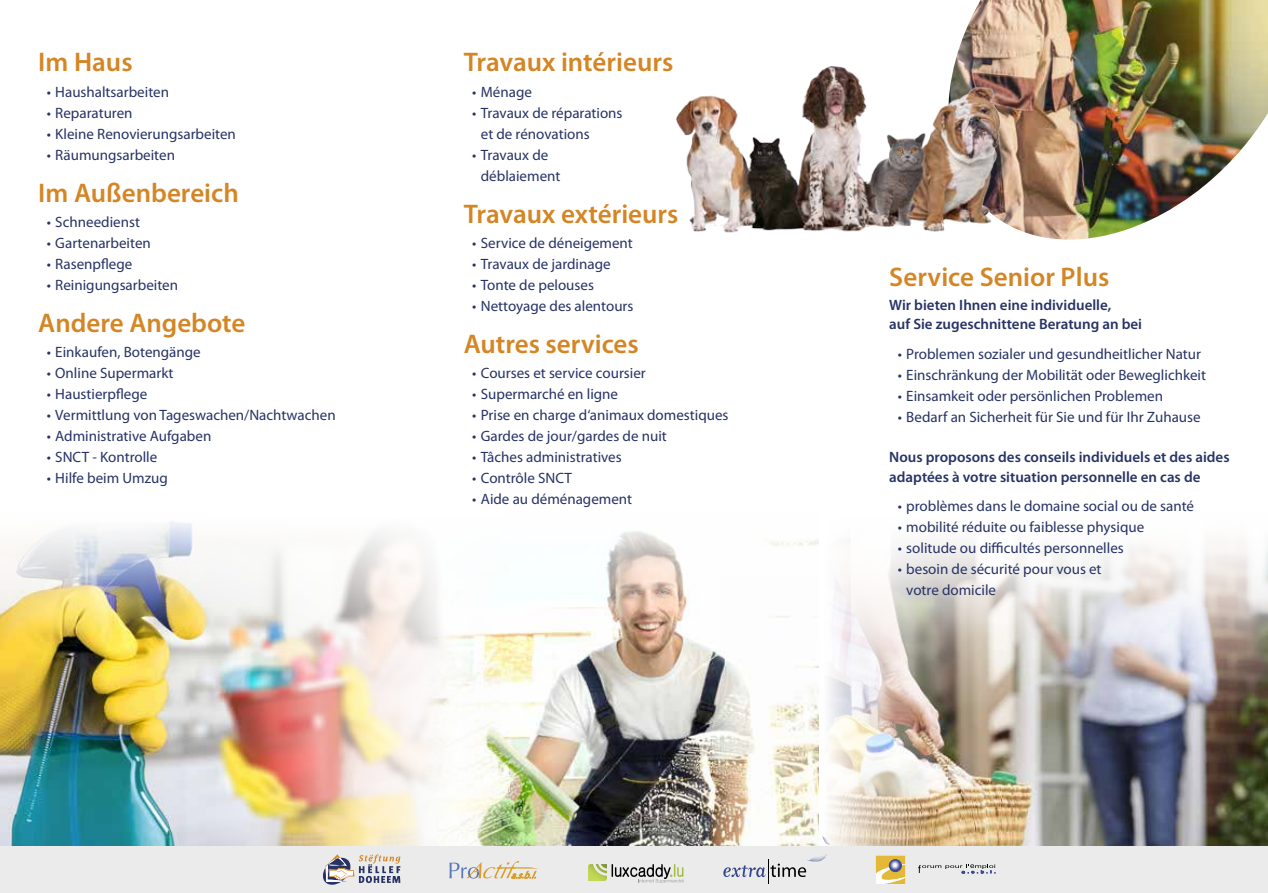
<style>
.page{position:relative;width:1268px;height:893px;background:#fff}
.page>*{position:absolute;margin:0;border:0;box-sizing:border-box;transform-origin:0 0}
.t1{font:600 27px "Myriad Pro";color:#d48625}
.t2{font:15px/21px "Myriad Pro";color:#273365}
.t3{font:600 15px/19.5px "Myriad Pro";color:#273365}
</style>
<div class="page">
<img style="left:0;top:521px;width:388px;height:325px">
<img style="left:388px;top:531px;width:331px;height:315px">
<img style="left:719px;top:539px;width:548px;height:307px">
<svg style="left:850px;top:539px;width:417px;height:175px"></svg>
<img style="left:957px;top:0;width:310px;height:240px">
<img style="left:676px;top:55px;width:332px;height:182px">
<div style="left:0;top:846px;width:1267px;height:47px;background:#ebebeb"></div>
<svg style="left:323px;top:854px;width:77px;height:31px"></svg>
<svg style="left:449px;top:861px;width:89px;height:17px"></svg>
<svg style="left:588px;top:864px;width:95px;height:19px"></svg>
<svg style="left:723px;top:854px;width:104px;height:30px"></svg>
<svg style="left:822px;top:835px;width:10px;height:10px"></svg>
<svg style="left:875px;top:856px;width:30px;height:28px"></svg>
<div style="left:889px;top:859px;width:12px;height:13px;border:1px solid #394b94;border-radius:50%"></div>
<svg style="left:918px;top:864px;width:77px;height:10px"></svg>
<h1 class="t1" style="left:38px;top:47px;width:96px">Im Haus</h1>
<p class="t2" style="left:47px;top:81px;width:124px">• Haushaltsarbeiten</p>
<p class="t2" style="left:47px;top:102px;width:87px">• Reparaturen</p>
<p class="t2" style="left:47px;top:123px;width:190px">• Kleine Renovierungsarbeiten</p>
<p class="t2" style="left:47px;top:144px;width:130px">• Räumungsarbeiten</p>
<h1 class="t1" style="left:38px;top:178px;width:202px">Im Außenbereich</h1>
<p class="t2" style="left:47px;top:212px;width:95px">• Schneedienst</p>
<p class="t2" style="left:47px;top:233px;width:105px">• Gartenarbeiten</p>
<p class="t2" style="left:47px;top:254px;width:87px">• Rasenpflege</p>
<p class="t2" style="left:47px;top:275px;width:133px">• Reinigungsarbeiten</p>
<h1 class="t1" style="left:38px;top:308px;width:209px">Andere Angebote</h1>
<p class="t2" style="left:47px;top:342px;width:155px">• Einkaufen, Botengänge</p>
<p class="t2" style="left:47px;top:363px;width:128px">• Online Supermarkt</p>
<p class="t2" style="left:47px;top:384px;width:102px">• Haustierpflege</p>
<p class="t2" style="left:47px;top:405px;width:290px">• Vermittlung von Tageswachen/Nachtwachen</p>
<p class="t2" style="left:47px;top:426px;width:166px">• Administrative Aufgaben</p>
<p class="t2" style="left:47px;top:447px;width:112px">• SNCT - Kontrolle</p>
<p class="t2" style="left:47px;top:468px;width:122px">• Hilfe beim Umzug</p>
<h1 class="t1" style="left:463px;top:47px;width:211px">Travaux intérieurs</h1>
<p class="t2" style="left:472px;top:81px;width:61px">• Ménage</p>
<p class="t2" style="left:480px;top:102px;width:143px;text-indent:-9px">• Travaux de réparations et de rénovations</p>
<p class="t2" style="left:480px;top:144px;width:81px;text-indent:-9px">• Travaux de déblaiement</p>
<h1 class="t1" style="left:463px;top:199px;width:216px">Travaux extérieurs</h1>
<p class="t2" style="left:472px;top:233px;width:162px">• Service de déneigement</p>
<p class="t2" style="left:472px;top:254px;width:140px">• Travaux de jardinage</p>
<p class="t2" style="left:472px;top:275px;width:123px">• Tonte de pelouses</p>
<p class="t2" style="left:472px;top:296px;width:163px">• Nettoyage des alentours</p>
<h1 class="t1" style="left:463px;top:329px;width:176px">Autres services</h1>
<p class="t2" style="left:472px;top:363px;width:175px">• Courses et service coursier</p>
<p class="t2" style="left:472px;top:384px;width:147px">• Supermarché en ligne</p>
<p class="t2" style="left:472px;top:405px;width:258px">• Prise en charge d‘animaux domestiques</p>
<p class="t2" style="left:472px;top:426px;width:196px">• Gardes de jour/gardes de nuit</p>
<p class="t2" style="left:472px;top:447px;width:151px">• Tâches administratives</p>
<p class="t2" style="left:472px;top:468px;width:101px">• Contrôle SNCT</p>
<p class="t2" style="left:472px;top:489px;width:161px">• Aide au déménagement</p>
<h1 class="t1" style="left:889px;top:262px;width:221px">Service Senior Plus</h1>
<p class="t3" style="left:889px;top:295px;width:254px">Wir bieten Ihnen eine individuelle,<br>auf Sie zugeschnittene Beratung an bei</p>
<p class="t2" style="left:897px;top:344px;width:305px">• Problemen sozialer und gesundheitlicher Natur</p>
<p class="t2" style="left:897px;top:365px;width:310px">• Einschränkung der Mobilität oder Beweglichkeit</p>
<p class="t2" style="left:897px;top:386px;width:267px">• Einsamkeit oder persönlichen Problemen</p>
<p class="t2" style="left:897px;top:407px;width:304px">• Bedarf an Sicherheit für Sie und für Ihr Zuhause</p>
<p class="t3" style="left:889px;top:448px;width:342px">Nous proposons des conseils individuels et des aides adaptées à votre situation personnelle en cas de</p>
<p class="t2" style="left:897px;top:496px;width:298px">• problèmes dans le domaine social ou de santé</p>
<p class="t2" style="left:897px;top:517px;width:248px">• mobilité réduite ou faiblesse physique</p>
<p class="t2" style="left:897px;top:538px;width:227px">• solitude ou difficultés personnelles</p>
<p class="t2" style="left:906px;top:559px;width:197px;text-indent:-9px">• besoin de sécurité pour vous et votre domicile</p>
</div>
